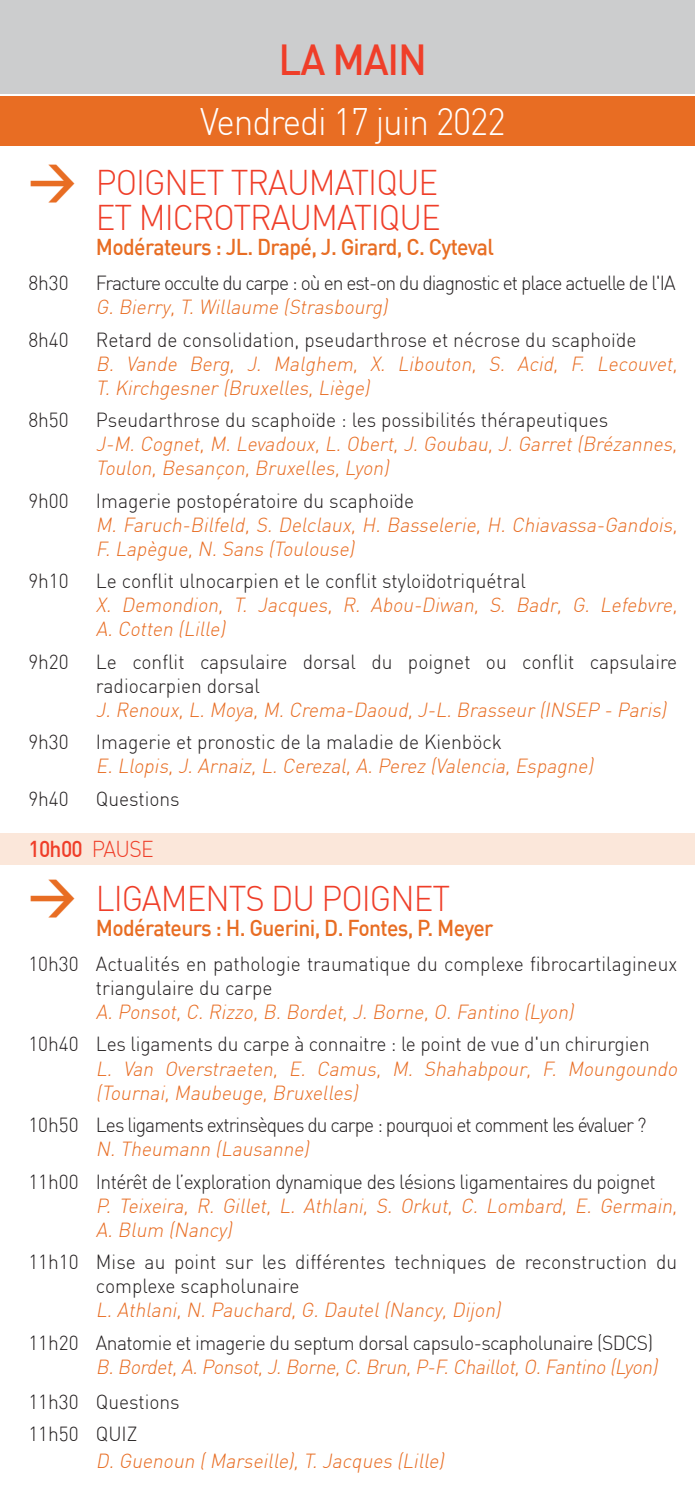
<style>
.page{position:relative;width:695px;height:1489px;background:#fff}
.page>*{position:absolute;margin:0;border:0;box-sizing:border-box;transform-origin:0 0}
.t1{font:500 42.5px "DIN";letter-spacing:-.03em;color:#ef3e29;scale:.94 1}
.t2{font:300 37.5px "DIN";letter-spacing:-.03em;color:#fff;scale:.94 1}
.t3{font:300 35px/35px "DIN";letter-spacing:-.03em;color:#ef3e29;text-align:right;scale:.94 1}
.t4{font:500 22.5px "DIN";letter-spacing:-.03em;color:#e86d23;scale:.94 1}
.t5{font:500 22.5px "DIN";letter-spacing:-.03em;color:#ef3e29;scale:.94 1}
.t6{font:italic 300 20px/24px "DIN";color:#e86d23;scale:.96 1}
.t7{font:300 20px/24px "DIN";color:#231f20;scale:.96 1}
.t8{font:300 20px "DIN";letter-spacing:-.03em;color:#231f20;scale:.96 1}
.t9{font:300 20px "DIN";letter-spacing:-.05em;color:#231f20;scale:.96 1}
.s1{font-weight:700;font-size:50px;color:#e86d23}
.s2{font-weight:300}
</style>
<div class="page">
<div style="left:0;top:0;width:694px;height:93px;background:#cccdce"></div>
<div style="left:0;top:96px;width:694px;height:50px;background:#e86d23"></div>
<div style="left:0;top:832px;width:694px;height:32px;background:#fbe7da"></div>
<hr style="left:694px;top:636px;width:1px;height:32px;background:#ed8745">
<hr style="left:694px;top:41px;width:1px;height:32px;background:#ed8745">
<h1 class="t1" style="left:278px;top:32px;width:159px">LA MAIN</h1>
<h2 class="t2" style="left:200px;top:98px;width:326px">Vendredi 17 juin 2022</h2>
<h3 class="t3" style="left:28px;top:164px;width:440px"><span class="s1">&gt;</span> POIGNET TRAUMATIQUE<br>ET MICROTRAUMATIQUE</h3>
<p class="t4" style="left:96px;top:232px;width:425px">Modérateurs : JL. Drapé, J. Girard, C. Cyteval</p>
<p class="t7" style="left:28px;top:271px;width:44px">8h30</p>
<p class="t9" style="left:96px;top:270px;width:605px">Fracture occulte du carpe : où en est-on du diagnostic et place actuelle de l'IA</p>
<p class="t6" style="left:96px;top:295px;width:310px">G.Bierry,T.Willaume (Strasbourg)</p>
<p class="t7" style="left:28px;top:327px;width:44px">8h40</p>
<p class="t7" style="left:96px;top:327px;width:564px">Retard de consolidation, pseudarthrose et nécrose du scaphoïde</p>
<p class="t6" style="left:96px;top:351px;width:611px">B. Vande Berg, J. Malghem, X. Libouton, S. Acid, F. Lecouvet,<br>T.Kirchgesner(Bruxelles,Liège)</p>
<p class="t7" style="left:28px;top:408px;width:44px">8h50</p>
<p class="t7" style="left:96px;top:408px;width:535px">Pseudarthrose du scaphoïde : les possibilités thérapeutiques</p>
<p class="t6" style="left:96px;top:432px;width:611px">J-M.Cognet,M.Levadoux,L.Obert,J.Goubau,J.Garret(Brézannes,<br>Toulon,Besançon,Bruxelles,Lyon)</p>
<p class="t7" style="left:28px;top:488px;width:44px">9h00</p>
<p class="t7" style="left:96px;top:488px;width:333px">Imagerie postopératoire du scaphoïde</p>
<p class="t6" style="left:96px;top:512px;width:611px">M. Faruch-Bilfeld, S. Delclaux, H. Basselerie, H. Chiavassa-Gandois,<br>F.Lapègue,N.Sans (Toulouse)</p>
<p class="t7" style="left:28px;top:569px;width:44px">9h10</p>
<p class="t7" style="left:96px;top:569px;width:449px">Le conflit ulnocarpien et le conflit styloïdotriquétral</p>
<p class="t6" style="left:96px;top:593px;width:611px">X. Demondion, T. Jacques, R. Abou-Diwan, S. Badr, G. Lefebvre,<br>A.Cotten (Lille)</p>
<p class="t7" style="left:28px;top:649px;width:44px">9h20</p>
<p class="t7" style="left:96px;top:649px;width:607px">Le conflit capsulaire dorsal du poignet ou conflit capsulaire radiocarpien dorsal</p>
<p class="t6" style="left:96px;top:697px;width:600px">J.Renoux,L.Moya,M.Crema-Daoud,J-L.Brasseur(INSEP - Paris)</p>
<p class="t7" style="left:28px;top:730px;width:44px">9h30</p>
<p class="t7" style="left:96px;top:730px;width:424px">Imagerie et pronostic de la maladie de Kienböck</p>
<p class="t6" style="left:96px;top:754px;width:524px">E.Llopis,J.Arnaiz,L.Cerezal,A.Perez (Valencia,Espagne)</p>
<p class="t7" style="left:28px;top:786px;width:44px">9h40</p>
<p class="t7" style="left:96px;top:786px;width:89px">Questions</p>
<p class="t5" style="left:28px;top:834px;width:135px">10h00 <span class="s2">PAUSE</span></p>
<h3 class="t3" style="left:28px;top:880px;width:450px"><span class="s1">&gt;</span> LIGAMENTS DU POIGNET</h3>
<p class="t4" style="left:96px;top:913px;width:424px">Modérateurs : H. Guerini, D. Fontes, P. Meyer</p>
<p class="t7" style="left:96px;top:951px;width:607px;text-indent:-68px">10h30 Actualités en pathologie traumatique du complexe fibrocartilagineux triangulaire du carpe</p>
<p class="t6" style="left:96px;top:999px;width:503px">A.Ponsot,C.Rizzo,B.Bordet,J.Borne,O.Fantino (Lyon)</p>
<p class="t7" style="left:28px;top:1032px;width:648px">10h40 Les ligaments du carpe à connaitre : le point de vue d'un chirurgien</p>
<p class="t6" style="left:96px;top:1056px;width:611px">L. Van Overstraeten, E. Camus, M. Shahabpour, F. Moungoundo (Tournai,Maubeuge,Bruxelles)</p>
<p class="t9" style="left:28px;top:1112px;width:645px">10h50 Les ligaments extrinsèques du carpe : pourquoi et comment les évaluer ?</p>
<p class="t6" style="left:96px;top:1136px;width:228px">N.Theumann (Lausanne)</p>
<p class="t8" style="left:28px;top:1168px;width:655px">11h00 Intérêt de l’exploration dynamique des lésions ligamentaires du poignet</p>
<p class="t6" style="left:96px;top:1193px;width:611px">P. Teixeira, R. Gillet, L. Athlani, S. Orkut, C. Lombard, E. Germain,<br>A.Blum (Nancy)</p>
<p class="t7" style="left:96px;top:1249px;width:607px;text-indent:-68px">11h10 Mise au point sur les différentes techniques de reconstruction du complexe scapholunaire</p>
<p class="t6" style="left:96px;top:1297px;width:427px">L.Athlani,N.Pauchard,G.Dautel(Nancy,Dijon)</p>
<p class="t8" style="left:28px;top:1329px;width:652px">11h20 Anatomie et imagerie du septum dorsal capsulo-scapholunaire (SDCS)</p>
<p class="t6" style="left:96px;top:1354px;width:590px">B.Bordet,A.Ponsot,J.Borne,C.Brun,P-F.Chaillot,O.Fantino (Lyon)</p>
<p class="t7" style="left:28px;top:1384px;width:159px;line-height:32.5px">11h30 Questions<br>11h50 QUIZ</p>
<p class="t6" style="left:96px;top:1448px;width:368px">D.Guenoun (Marseille),T.Jacques (Lille)</p>
</div>
